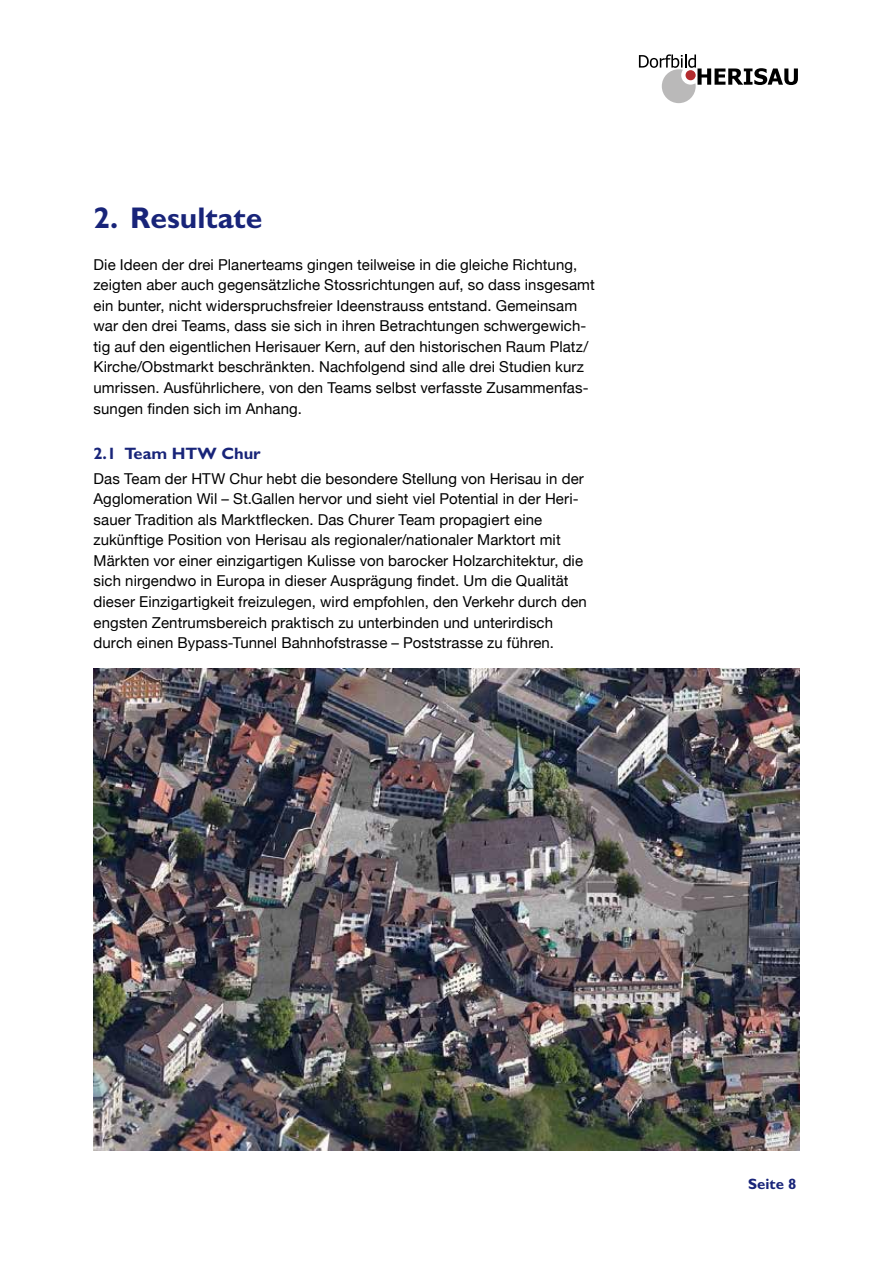
<style>
.page{position:relative;width:893px;height:1263px;background:#fff}
.page>*{position:absolute;margin:0;border:0;box-sizing:border-box;transform-origin:0 0}
.t1{font:700 30px "Gill Sans Std";color:#182479}
.t2{font:700 16.5px "Gill Sans Std";color:#182479}
.t3{font:15px/20.5px "Helvetica Neue";letter-spacing:.005em;color:#000}
.t4{font:700 15px "Gill Sans Std";color:#182479}
</style>
<div class="page">
<svg style="left:639px;top:54px;width:159px;height:49px"></svg>
<img style="left:94px;top:669px;width:705px;height:481px">
<h1 class="t1" style="left:94px;top:200px;width:170px">2. Resultate</h1>
<p class="t3" style="left:94px;top:254px;width:503px">Die Ideen der drei Planerteams gingen teilweise in die gleiche Richtung, zeigten aber auch gegensätzliche Stossrichtungen auf, so dass insgesamt ein bunter, nicht widerspruchsfreier Ideenstrauss entstand. Gemeinsam war den drei Teams, dass sie sich in ihren Betrachtungen schwergewich&shy;tig auf den eigentlichen Herisauer Kern, auf den historischen Raum Platz/ Kirche/Obstmarkt beschränkten. Nachfolgend sind alle drei Studien kurz umrissen. Ausführlichere, von den Teams selbst verfasste Zusammenfas&shy;sungen finden sich im Anhang.</p>
<p class="t2" style="left:94px;top:444px;width:169px">2.1 Team HTW Chur</p>
<p class="t3" style="left:94px;top:468px;width:495px">Das Team der HTW Chur hebt die besondere Stellung von Herisau in der Agglomeration Wil – St.Gallen hervor und sieht viel Potential in der Heri&shy;sauer Tradition als Marktflecken. Das Churer Team propagiert eine zukünftige Position von Herisau als regionaler/nationaler Marktort mit Märkten vor einer einzigartigen Kulisse von barocker Holzarchitektur, die sich nirgendwo in Europa in dieser Ausprägung findet. Um die Qualität dieser Einzigartigkeit freizulegen, wird empfohlen, den Verkehr durch den engsten Zentrumsbereich praktisch zu unterbinden und unterirdisch durch einen Bypass-Tunnel Bahnhofstrasse – Poststrasse zu führen.</p>
<p class="t4" style="left:748px;top:1175px;width:50px">Seite 8</p>
</div>
